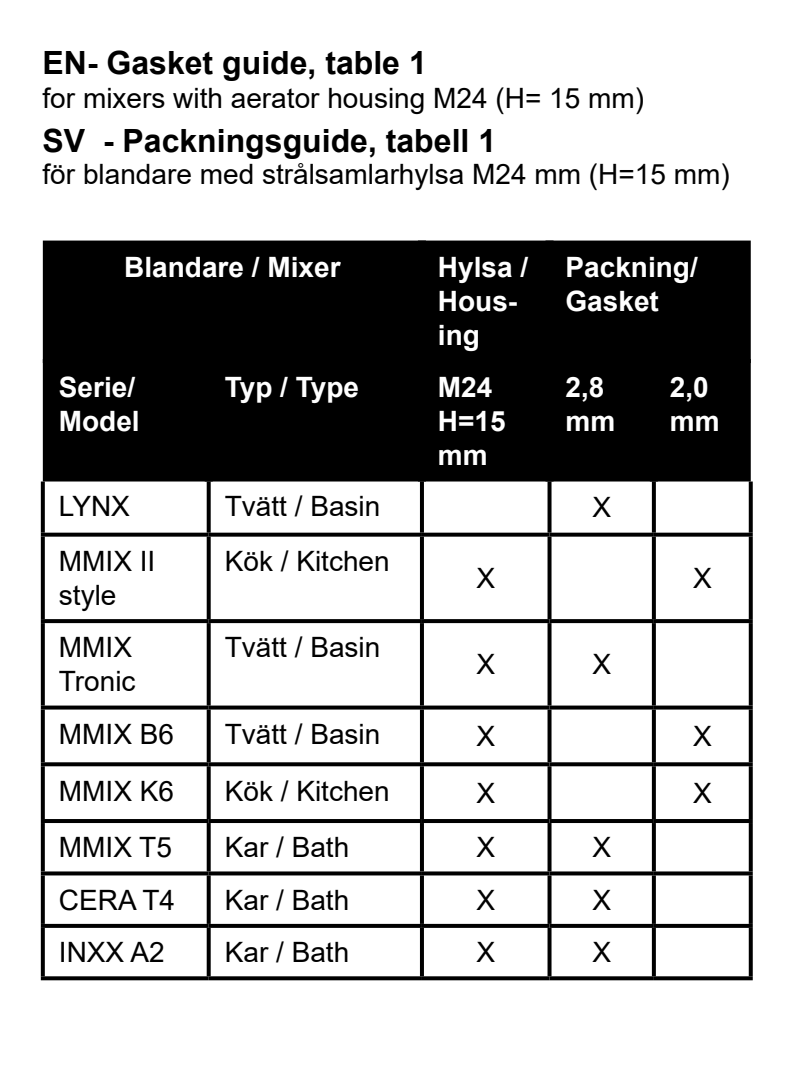
<style>
.page{position:relative;width:794px;height:1078px;background:#fff}
.page>*{position:absolute;margin:0;border:0;box-sizing:border-box;transform-origin:0 0}
.t1{font:700 32px "Arial";color:#000}
.t2{font:28px/34px "Arial";color:#000}
.t3{font:700 28px/34px "Arial";color:#fff}
</style>
<div class="page">
<div style="left:43px;top:240px;width:707px;height:241px;background:#000"></div>
<hr style="left:43px;top:359px;width:166px;height:4px;background:#000">
<hr style="left:209px;top:359px;width:209px;height:4px;background:#000">
<hr style="left:426px;top:359px;width:119px;height:4px;background:#000">
<hr style="left:553px;top:359px;width:101px;height:4px;background:#000">
<hr style="left:654px;top:359px;width:96px;height:4px;background:#000">
<svg style="left:41px;top:481px;width:4px;height:51px"></svg>
<svg style="left:207px;top:481px;width:4px;height:51px"></svg>
<hr style="left:420px;top:481px;width:4px;height:51px;background:#000">
<svg style="left:547px;top:481px;width:4px;height:51px"></svg>
<svg style="left:652px;top:481px;width:4px;height:51px"></svg>
<svg style="left:748px;top:481px;width:4px;height:51px"></svg>
<svg style="left:41px;top:532px;width:168px;height:4px"></svg>
<svg style="left:41px;top:536px;width:4px;height:83px"></svg>
<svg style="left:209px;top:532px;width:213px;height:4px"></svg>
<svg style="left:207px;top:536px;width:4px;height:83px"></svg>
<svg style="left:422px;top:532px;width:127px;height:4px"></svg>
<hr style="left:420px;top:536px;width:4px;height:83px;background:#000">
<svg style="left:549px;top:532px;width:105px;height:4px"></svg>
<svg style="left:547px;top:536px;width:4px;height:83px"></svg>
<svg style="left:654px;top:532px;width:98px;height:4px"></svg>
<svg style="left:652px;top:536px;width:4px;height:83px"></svg>
<svg style="left:748px;top:536px;width:4px;height:83px"></svg>
<svg style="left:41px;top:619px;width:168px;height:4px"></svg>
<svg style="left:41px;top:623px;width:4px;height:82px"></svg>
<svg style="left:209px;top:619px;width:213px;height:4px"></svg>
<svg style="left:207px;top:623px;width:4px;height:82px"></svg>
<svg style="left:422px;top:619px;width:127px;height:4px"></svg>
<hr style="left:420px;top:623px;width:4px;height:82px;background:#000">
<svg style="left:549px;top:619px;width:105px;height:4px"></svg>
<svg style="left:547px;top:623px;width:4px;height:82px"></svg>
<svg style="left:654px;top:619px;width:98px;height:4px"></svg>
<svg style="left:652px;top:623px;width:4px;height:82px"></svg>
<svg style="left:748px;top:623px;width:4px;height:82px"></svg>
<svg style="left:41px;top:705px;width:168px;height:4px"></svg>
<svg style="left:41px;top:709px;width:4px;height:53px"></svg>
<svg style="left:209px;top:705px;width:213px;height:4px"></svg>
<svg style="left:207px;top:709px;width:4px;height:53px"></svg>
<svg style="left:422px;top:705px;width:127px;height:4px"></svg>
<hr style="left:420px;top:709px;width:4px;height:53px;background:#000">
<svg style="left:549px;top:705px;width:105px;height:4px"></svg>
<svg style="left:547px;top:709px;width:4px;height:53px"></svg>
<svg style="left:654px;top:705px;width:98px;height:4px"></svg>
<svg style="left:652px;top:709px;width:4px;height:53px"></svg>
<svg style="left:748px;top:709px;width:4px;height:53px"></svg>
<svg style="left:41px;top:762px;width:168px;height:4px"></svg>
<svg style="left:41px;top:766px;width:4px;height:52px"></svg>
<svg style="left:209px;top:762px;width:213px;height:4px"></svg>
<svg style="left:207px;top:766px;width:4px;height:52px"></svg>
<svg style="left:422px;top:762px;width:127px;height:4px"></svg>
<hr style="left:420px;top:766px;width:4px;height:52px;background:#000">
<svg style="left:549px;top:762px;width:105px;height:4px"></svg>
<svg style="left:547px;top:766px;width:4px;height:52px"></svg>
<svg style="left:654px;top:762px;width:98px;height:4px"></svg>
<svg style="left:652px;top:766px;width:4px;height:52px"></svg>
<svg style="left:748px;top:766px;width:4px;height:52px"></svg>
<svg style="left:41px;top:818px;width:168px;height:4px"></svg>
<svg style="left:41px;top:822px;width:4px;height:49px"></svg>
<svg style="left:209px;top:818px;width:213px;height:4px"></svg>
<svg style="left:207px;top:822px;width:4px;height:49px"></svg>
<svg style="left:422px;top:818px;width:127px;height:4px"></svg>
<hr style="left:420px;top:822px;width:4px;height:49px;background:#000">
<svg style="left:549px;top:818px;width:105px;height:4px"></svg>
<svg style="left:547px;top:822px;width:4px;height:49px"></svg>
<svg style="left:654px;top:818px;width:98px;height:4px"></svg>
<svg style="left:652px;top:822px;width:4px;height:49px"></svg>
<svg style="left:748px;top:822px;width:4px;height:49px"></svg>
<svg style="left:41px;top:871px;width:168px;height:4px"></svg>
<svg style="left:41px;top:875px;width:4px;height:48px"></svg>
<svg style="left:209px;top:871px;width:213px;height:4px"></svg>
<svg style="left:207px;top:875px;width:4px;height:48px"></svg>
<svg style="left:422px;top:871px;width:127px;height:4px"></svg>
<hr style="left:420px;top:875px;width:4px;height:48px;background:#000">
<svg style="left:549px;top:871px;width:105px;height:4px"></svg>
<svg style="left:547px;top:875px;width:4px;height:48px"></svg>
<svg style="left:654px;top:871px;width:98px;height:4px"></svg>
<svg style="left:652px;top:875px;width:4px;height:48px"></svg>
<svg style="left:748px;top:875px;width:4px;height:48px"></svg>
<svg style="left:41px;top:923px;width:168px;height:4px"></svg>
<svg style="left:41px;top:927px;width:4px;height:49px"></svg>
<svg style="left:209px;top:923px;width:213px;height:4px"></svg>
<svg style="left:207px;top:927px;width:4px;height:49px"></svg>
<svg style="left:422px;top:923px;width:127px;height:4px"></svg>
<hr style="left:420px;top:927px;width:4px;height:49px;background:#000">
<svg style="left:549px;top:923px;width:105px;height:4px"></svg>
<svg style="left:547px;top:927px;width:4px;height:49px"></svg>
<svg style="left:654px;top:923px;width:98px;height:4px"></svg>
<svg style="left:652px;top:927px;width:4px;height:49px"></svg>
<svg style="left:748px;top:927px;width:4px;height:49px"></svg>
<svg style="left:41px;top:976px;width:168px;height:4px"></svg>
<svg style="left:209px;top:976px;width:213px;height:4px"></svg>
<svg style="left:422px;top:976px;width:127px;height:4px"></svg>
<svg style="left:549px;top:976px;width:105px;height:4px"></svg>
<svg style="left:654px;top:976px;width:98px;height:4px"></svg>
<div style="left:418px;top:240px;width:8px;height:121px;background:#000"></div>
<div style="left:545px;top:240px;width:8px;height:121px;background:#000"></div>
<div style="left:205px;top:363px;width:8px;height:118px;background:#000"></div>
<div style="left:418px;top:361px;width:8px;height:120px;background:#000"></div>
<div style="left:545px;top:361px;width:8px;height:120px;background:#000"></div>
<div style="left:650px;top:363px;width:8px;height:118px;background:#000"></div>
<p class="t1" style="left:43px;top:41px;width:386px">EN- Gasket guide, table 1</p>
<p class="t2" style="left:43px;top:81px;width:603px">for mixers with aerator housing M24 (H= 15 mm)</p>
<p class="t1" style="left:43px;top:118px;width:455px">SV - Packningsguide, tabell 1</p>
<p class="t2" style="left:43px;top:157px;width:688px">för blandare med strålsamlarhylsa M24 mm (H=15 mm)</p>
<p class="t3" style="left:124px;top:250px;width:218px">Blandare / Mixer</p>
<p class="t3" style="left:438px;top:250px;width:92px">Hylsa /<br>Hous&shy;ing</p>
<p class="t3" style="left:565px;top:250px;width:134px">Packning/<br>Gasket</p>
<p class="t3" style="left:59px;top:371px;width:82px">Serie/<br>Model</p>
<p class="t3" style="left:225px;top:371px;width:136px">Typ / Type</p>
<p class="t3" style="left:438px;top:371px;width:69px">M24<br>H=15 mm</p>
<p class="t3" style="left:565px;top:371px;width:51px">2,8 mm</p>
<p class="t3" style="left:670px;top:371px;width:51px">2,0 mm</p>
<p class="t2" style="left:59px;top:488px;width:73px">LYNX</p>
<p class="t2" style="left:225px;top:488px;width:157px">Tvätt / Basin</p>
<p class="t2" style="left:592px;top:490px;width:20px">X</p>
<p class="t2" style="left:59px;top:544px;width:98px">MMIX II style</p>
<p class="t2" style="left:225px;top:544px;width:166px">Kök / Kitchen</p>
<p class="t2" style="left:476px;top:561px;width:20px">X</p>
<p class="t2" style="left:693px;top:561px;width:20px">X</p>
<p class="t2" style="left:59px;top:630px;width:78px">MMIX<br>Tronic</p>
<p class="t2" style="left:225px;top:630px;width:157px">Tvätt / Basin</p>
<p class="t2" style="left:476px;top:647px;width:20px">X</p>
<p class="t2" style="left:592px;top:647px;width:20px">X</p>
<p class="t2" style="left:59px;top:716px;width:117px">MMIX B6</p>
<p class="t2" style="left:225px;top:716px;width:157px">Tvätt / Basin</p>
<p class="t2" style="left:476px;top:718px;width:20px">X</p>
<p class="t2" style="left:693px;top:718px;width:20px">X</p>
<p class="t2" style="left:59px;top:773px;width:117px">MMIX K6</p>
<p class="t2" style="left:225px;top:773px;width:166px">Kök / Kitchen</p>
<p class="t2" style="left:476px;top:775px;width:20px">X</p>
<p class="t2" style="left:693px;top:775px;width:20px">X</p>
<p class="t2" style="left:59px;top:830px;width:115px">MMIX T5</p>
<p class="t2" style="left:225px;top:830px;width:126px">Kar / Bath</p>
<p class="t2" style="left:476px;top:830px;width:20px">X</p>
<p class="t2" style="left:592px;top:830px;width:20px">X</p>
<p class="t2" style="left:59px;top:882px;width:118px">CERA T4</p>
<p class="t2" style="left:225px;top:882px;width:126px">Kar / Bath</p>
<p class="t2" style="left:476px;top:882px;width:20px">X</p>
<p class="t2" style="left:592px;top:882px;width:20px">X</p>
<p class="t2" style="left:59px;top:934px;width:107px">INXX A2</p>
<p class="t2" style="left:225px;top:934px;width:126px">Kar / Bath</p>
<p class="t2" style="left:476px;top:934px;width:20px">X</p>
<p class="t2" style="left:592px;top:934px;width:20px">X</p>
</div>
